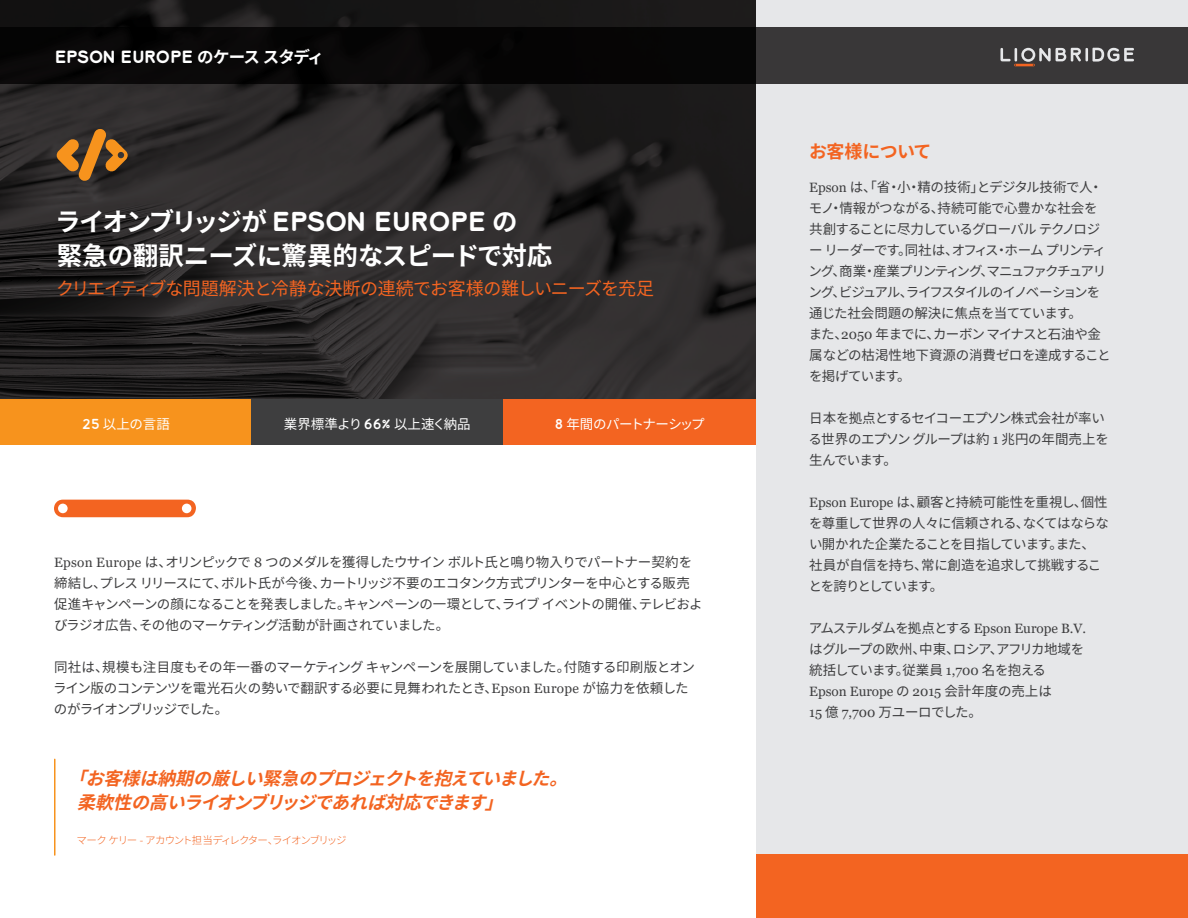
<style>
.page{position:relative;width:1188px;height:918px;background:#fff}
.page>*{position:absolute;margin:0;border:0;box-sizing:border-box;transform-origin:0 0}
.LB_Title{font:700 25.5px/34.5px "Noto Sans CJ Kjp";letter-spacing:-.015em;color:#fff}
.t1{font:italic 700 18px "Noto Sans CJ Kjp";color:#f36421}
.t2{font:18px "Noto Sans CJ Kjp";letter-spacing:-.03em;color:#f36421}
.t3{font:700 18px "Noto Sans CJ Kjp";letter-spacing:-.03em;color:#f36421}
.t4{font:700 16.5px "Lionbridge Sans";letter-spacing:-.02em;color:#fff}
.t5{font:13.5px/21px "Noto Sans CJ Kjp";letter-spacing:-.05em;color:#3e3e3f}
.t6{font:13.5px/21px "Noto Sans CJ Kjp";letter-spacing:-.03em;color:#3e3e3f}
.t7{font:13.5px "Noto Sans CJ Kjp";color:#fff}
.t8{font:13.5px "Noto Sans CJ Kjp";letter-spacing:-.045em;color:#fff}
.t9{font:13.5px "Noto Sans CJ Kjp";letter-spacing:-.025em;color:#fff}
.t10{font:300 10.5px "Noto Sans CJ Kjp";letter-spacing:-.1em;color:#f36421}
.s1{font-family:"Noto Sans CJ Kjp"}
.s2{font-family:"Lionbridge Sans"}
.s3{font-family:"Georgia"}
</style>
<div class="page">
<div style="left:756px;top:0;width:432px;height:918px;background:#e6e7e9"></div>
<svg style="left:0;top:0;width:756px;height:400px;background:#292626"></svg>
<svg style="left:54px;top:500px;width:142px;height:17px;background:#f37033"></svg>
<div style="left:0;top:400px;width:252px;height:45px;background:#f7931d"></div>
<div style="left:252px;top:400px;width:251px;height:45px;background:#3e3e3f"></div>
<div style="left:503px;top:400px;width:253px;height:45px;background:#f36421"></div>
<svg style="left:0;top:27px;width:1188px;height:56px;background:#181617"></svg>
<svg style="left:1000px;top:48px;width:134px;height:18px"></svg>
<div style="left:756px;top:855px;width:432px;height:63px;background:#f36421"></div>
<svg style="left:57px;top:128px;width:71px;height:54px;background:#7b5225"></svg>
<hr style="left:54px;top:759px;width:2px;height:96px;background:#f7931d">
<p class="t4" style="left:55px;top:45px;width:270px">EPSON EUROPE <span class="s1">のケース スタディ</span></p>
<p class="LB_Title" style="left:55px;top:205px;width:499px">ライオンブリッジが <span class="s2">EPSON EUROPE</span> の<br>緊急の翻訳ニーズに驚異的なスピードで対応</p>
<p class="t2" style="left:56px;top:279px;width:599px">クリエイティブな問題解決と冷静な決断の連続でお客様の難しいニーズを充足</p>
<p class="t9" style="left:82px;top:416px;width:90px"><span class="s2">25</span> 以上の言語</p>
<p class="t7" style="left:284px;top:416px;width:188px">業界標準より <span class="s2">66%</span> 以上速く納品</p>
<p class="t8" style="left:555px;top:416px;width:151px"><span class="s2">8</span> 年間のパートナーシップ</p>
<p class="t5" style="left:54px;top:552px;width:650px"><span class="s3">Epson Europe</span> は、オリンピックで <span class="s3">8</span> つのメダルを獲得したウサイン ボルト氏と鳴り物入りでパートナー契約を締結し、プレス リリースにて、ボルト氏が今後、カートリッジ不要のエコタンク方式プリンターを中心とする販売促進キャンペーンの顔になることを発表しました。キャンペーンの一環として、ライブ イベントの開催、テレビおよびラジオ広告、その他のマーケティング活動が計画されていました。</p>
<p class="t5" style="left:53px;top:657px;width:644px">同社は、規模も注目度もその年一番のマーケティング キャンペーンを展開していました。付随する印刷版とオンライン版のコンテンツを電光石火の勢いで翻訳する必要に見舞われたとき、<span class="s3">Epson Europe</span> が協力を依頼したのがライオンブリッジでした。</p>
<p class="t1" style="left:68px;top:769px;width:511px">「お客様は納期の厳しい緊急のプロジェクトを抱えていました。</p>
<p class="t1" style="left:77px;top:793px;width:438px">柔軟性の高いライオンブリッジであれば対応できます」</p>
<p class="t10" style="left:77px;top:834px;width:272px">マーク ケリー - アカウント担当ディレクター、ライオンブリッジ</p>
<p class="t3" style="left:809px;top:141px;width:124px">お客様について</p>
<p class="t5" style="left:808px;top:177px;width:304px"><span class="s3">Epson</span> は、「省・小・精の技術」とデジタル技術で人・モノ・情報がつながる、持続可能で心豊かな社会を共創することに尽力しているグローバル テクノロジー リーダーです。同社は、オフィス・ホーム プリンティング、商業・産業プリンティング、マニュファクチュアリング、ビジュアル、ライフスタイルのイノベーションを通じた社会問題の解決に焦点を当てています。<br>また、<span class="s3">2050</span> 年までに、カーボン マイナスと石油や金属などの枯渇性地下資源の消費ゼロを達成することを掲げています。</p>
<p class="t6" style="left:809px;top:408px;width:302px">日本を拠点とするセイコーエプソン株式会社が率いる世界のエプソン グループは約 <span class="s3">1</span> 兆円の年間売上を生んでいます。</p>
<p class="t5" style="left:809px;top:492px;width:302px"><span class="s3">Epson Europe</span> は、顧客と持続可能性を重視し、個性を尊重して世界の人々に信頼される、なくてはならない開かれた企業たることを目指しています。また、社員が自信を持ち、常に創造を追求して挑戦することを誇りとしています。</p>
<p class="t5" style="left:809px;top:618px;width:279px">アムステルダムを拠点とする <span class="s3">Epson Europe B.V.</span>はグループの欧州、中東、ロシア、アフリカ地域を統括しています。従業員 <span class="s3">1,700</span> 名を抱える<br><span class="s3">Epson Europe</span> の <span class="s3">2015</span> 会計年度の売上は<br><span class="s3">15</span> 億 <span class="s3">7,700</span> 万ユーロでした。</p>
</div>
